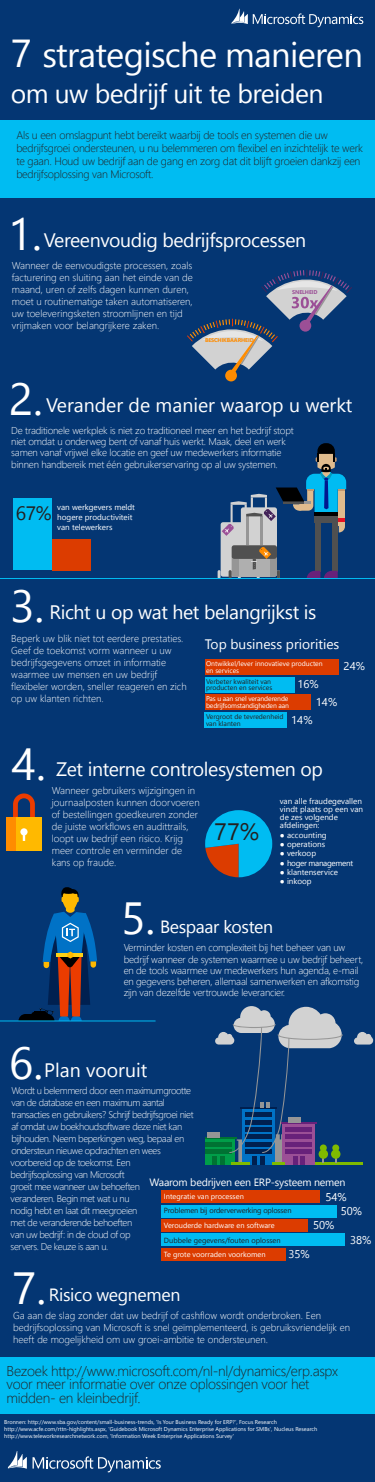
<style>
.page{position:relative;width:375px;height:1482px;background:#fff}
.page>*{position:absolute;margin:0;border:0;box-sizing:border-box;transform-origin:0 0}
.t1{font:45px "Segoe UI";color:#fff}
.t2{font:34.56px "Segoe UI";letter-spacing:-.02em;color:#fff}
.t3{font:26.56px "Segoe UI";letter-spacing:-.02em;color:#fff}
.t4{font:23.75px "Segoe UI";color:#231f20}
.t5{font:19.5px "Segoe UI";letter-spacing:-.02em;color:#fff}
.t6{font:19.5px "Segoe UI";color:#fff}
.t7{font:19.38px "Segoe UI";color:#231f20}
.t8{font:17.69px "Segoe UI";letter-spacing:-.02em;color:#fff}
.t9{font:300 14.19px/13.2px "Segoe UI";letter-spacing:-.02em;color:#231f20}
.t10{font:13.75px "Segoe UI";color:#fff}
.t11{font:11.25px "Segoe UI";color:#fff}
.t12{font:300 11px/13.2px "Segoe UI";letter-spacing:-.02em;color:#231f20}
.t13{font:10.62px "Segoe UI";letter-spacing:-.02em;color:#fff}
.t14{font:300 10px/12px "Segoe UI";color:#fff}
.t15{font:300 10px/11.2px "Segoe UI";letter-spacing:-.02em;color:#fff}
.t16{font:300 9.75px/12px "Segoe UI";letter-spacing:-.04em;color:#fff}
.t17{font:8.12px/8.1px "Segoe UI";color:#fff}
.t18{font:8.12px "Segoe UI";letter-spacing:-.04em;color:#fff}
.t19{font:7.44px "Segoe UI";color:#fff}
.t20{font:7.44px "Segoe UI";letter-spacing:-.02em;color:#231f20}
.t21{font:7.44px "Segoe UI";color:#231f20}
.t22{font:6.88px/6.9px "Segoe UI";color:#231f20}
.t23{font:6.88px/6.9px "Segoe UI";letter-spacing:-.02em;color:#fff}
.t24{font:6.88px/6.9px "Segoe UI";color:#fff}
.t25{font:5.62px/6.8px "Segoe UI";color:#fff}
.t26{font:700 5.5px "Segoe UI";letter-spacing:-.02em;color:#ff8c00}
.t27{font:700 5.5px "Segoe UI";letter-spacing:-.02em;color:#9b4f96}
.s1{font-size:39px}
</style>
<div class="page">
<div style="left:0;top:0;width:375px;height:1481px;background:#043673"></div>
<div style="left:0;top:121px;width:375px;height:77px;background:#00bcf2"></div>
<div style="left:161px;top:1247px;width:125px;height:13px;background:#dc3c00"></div>
<div style="left:161px;top:1233px;width:184px;height:13px;background:#00bcf2"></div>
<div style="left:161px;top:1219px;width:147px;height:12px;background:#dc3c00"></div>
<div style="left:161px;top:1204px;width:176px;height:13px;background:#00bcf2"></div>
<div style="left:161px;top:1190px;width:159px;height:13px;background:#dc3c00"></div>
<svg style="left:205px;top:810px;width:67px;height:67px"></svg>
<div style="left:13px;top:498px;width:39px;height:72px;background:#00bcf2"></div>
<div style="left:52px;top:539px;width:39px;height:31px;background:#dc3c00"></div>
<div style="left:205px;top:712px;width:82px;height:16px;background:#00bcf2"></div>
<div style="left:205px;top:694px;width:105px;height:16px;background:#dc3c00"></div>
<div style="left:205px;top:676px;width:89px;height:16px;background:#00bcf2"></div>
<div style="left:205px;top:659px;width:134px;height:16px;background:#dc3c00"></div>
<svg style="left:218px;top:443px;width:128px;height:135px"></svg>
<svg style="left:13px;top:793px;width:22px;height:24px"></svg>
<div style="left:6px;top:817px;width:36px;height:33px;background:#ffb900"></div>
<div style="left:6px;top:817px;width:9px;height:33px;background:#ff8c00"></div>
<svg style="left:20px;top:828px;width:8px;height:13px"></svg>
<div style="left:0;top:1357px;width:375px;height:57px;background:#00bcf2"></div>
<svg style="left:354px;top:1032px;width:19px;height:12px"></svg>
<hr style="left:315px;top:1162px;width:48px;height:2px;background:#7fba00">
<div style="left:205px;top:1138px;width:30px;height:26px;background:#009e49"></div>
<hr style="left:205px;top:1137px;width:31px;height:1px;background:#007233">
<div style="left:212px;top:1156px;width:5px;height:8px;background:#007233"></div>
<hr style="left:205px;top:1142px;width:27px;height:4px;background:#007233">
<hr style="left:205px;top:1149px;width:27px;height:4px;background:#007233">
<div style="left:207px;top:1132px;width:13px;height:5px;background:#969696"></div>
<svg style="left:215px;top:1006px;width:128px;height:158px"></svg>
<hr style="left:0;top:578px;width:375px;height:1px;background:#00bcf2">
<svg style="left:187px;top:269px;width:165px;height:112px"></svg>
<svg style="left:19px;top:887px;width:78px;height:133px"></svg>
<hr style="left:0;top:1020px;width:156px;height:1px;background:#00bcf2">
<svg style="left:33px;top:1456px;width:128px;height:16px"></svg>
<svg style="left:8px;top:1451px;width:19px;height:17px"></svg>
<svg style="left:232px;top:9px;width:131px;height:18px"></svg>
<h2 class="t2" style="left:11px;top:29px;width:354px"><span class="s1">7</span> strategische manieren</h2>
<h3 class="t3" style="left:11px;top:74px;width:314px">om uw bedrijf uit te breiden</h3>
<p class="t12" style="left:16px;top:128px;width:348px">Als u een omslagpunt hebt bereikt waarbij de tools en systemen die uw bedrijfsgroei ondersteunen, u nu belemmeren om flexibel en inzichtelijk te werk te gaan. Houd uw bedrijf aan de gang en zorg dat dit blijft groeien dankzij een bedrijfsoplossing van Microsoft.</p>
<h1 class="t1" style="left:8px;top:200px;width:36px">1.</h1>
<h3 class="t5" style="left:44px;top:226px;width:264px">Vereenvoudig bedrijfsprocessen</h3>
<p class="t14" style="left:12px;top:259px;width:182px">Wanneer de eenvoudigste processen, zoals facturering en sluiting aan het einde van de maand, uren of zelfs dagen kunnen duren, moet u routinematige taken automatiseren, uw toeleveringsketen stroomlijnen en tijd vrijmaken voor belangrijkere zaken.</p>
<p class="t26" style="left:205px;top:336px;width:50px">BESCHIKBAARHEID</p>
<p class="t27" style="left:292px;top:287px;width:27px">SNELHEID</p>
<h1 class="t1" style="left:9px;top:365px;width:36px">2.</h1>
<h3 class="t6" style="left:46px;top:391px;width:308px">Verander de manier waarop u werkt</h3>
<p class="t15" style="left:11px;top:424px;width:284px">De traditionele werkplek is niet zo traditioneel meer en het bedrijf stopt niet omdat u onderweg bent of vanaf huis werkt. Maak, deel en werk samen vanaf vrijwel elke locatie en geef uw medewerkers informatie binnen handbereik met één gebruikerservaring op al uw systemen.</p>
<h3 class="t7" style="left:16px;top:498px;width:37px">67%</h3>
<p class="t17" style="left:57px;top:502px;width:79px;line-height:9.8px">van werkgevers meldt hogere productiviteit van telewerkers</p>
<h1 class="t1" style="left:10px;top:572px;width:36px">3.</h1>
<h3 class="t5" style="left:49px;top:597px;width:269px">Richt u op wat het belangrijkst is</h3>
<p class="t14" style="left:11px;top:632px;width:177px">Beperk uw blik niet tot eerdere prestaties.<br>Geef de toekomst vorm wanneer u uw bedrijfsgegevens omzet in informatie waarmee uw mensen en uw bedrijf flexibeler worden, sneller reageren en zich op uw klanten richten.</p>
<h3 class="t10" style="left:205px;top:634px;width:136px">Top business priorities</h3>
<p class="t24" style="left:206px;top:659px;width:118px">Ontwikkel/lever innovatieve producten en services</p>
<p class="t22" style="left:206px;top:677px;width:68px">Verbeter kwaliteit van producten en services</p>
<p class="t23" style="left:206px;top:695px;width:85px">Pas u aan snel veranderende bedrijfsomstandigheden aan</p>
<p class="t22" style="left:206px;top:713px;width:79px">Vergroot de tevredenheid van klanten</p>
<p class="t11" style="left:344px;top:657px;width:23px">24%</p>
<p class="t11" style="left:297px;top:675px;width:23px">16%</p>
<p class="t11" style="left:316px;top:693px;width:23px">14%</p>
<p class="t11" style="left:291px;top:711px;width:23px">14%</p>
<h1 class="t1" style="left:12px;top:730px;width:36px">4.</h1>
<h3 class="t5" style="left:56px;top:754px;width:268px">Zet interne controlesystemen op</h3>
<p class="t14" style="left:52px;top:784px;width:149px">Wanneer gebruikers wijzigingen in journaalposten kunnen doorvoeren of bestellingen goedkeuren zonder de juiste workflows en audittrails, loopt uw bedrijf een risico. Krijg meer controle en verminder de kans op fraude.</p>
<p class="t17" style="left:280px;top:796px;width:85px">van alle fraudegevallen vindt plaats op een van de zes volgende afdelingen:</p>
<h3 class="t4" style="left:214px;top:813px;width:47px">77%</h3>
<p class="t17" style="left:280px;top:830px;width:48px">● accounting</p>
<p class="t17" style="left:280px;top:839px;width:47px">● operations</p>
<p class="t17" style="left:280px;top:849px;width:38px">● verkoop</p>
<p class="t18" style="left:280px;top:856px;width:75px">● hoger management</p>
<p class="t17" style="left:280px;top:867px;width:60px">● klantenservice</p>
<p class="t17" style="left:280px;top:877px;width:33px">● inkoop</p>
<h1 class="t1" style="left:121px;top:884px;width:36px">5.</h1>
<h3 class="t8" style="left:160px;top:913px;width:115px">Bespaar kosten</h3>
<p class="t15" style="left:124px;top:941px;width:241px">Verminder kosten en complexiteit bij het beheer van uw bedrijf wanneer de systemen waarmee u uw bedrijf beheert, en de tools waarmee uw medewerkers hun agenda, e-mail en gegevens beheren, allemaal samenwerken en afkomstig zijn van dezelfde vertrouwde leverancier.</p>
<h1 class="t1" style="left:9px;top:1028px;width:36px">6.</h1>
<h3 class="t6" style="left:44px;top:1055px;width:105px">Plan vooruit</h3>
<p class="t16" style="left:11px;top:1084px;width:184px">Wordt u belemmerd door een maximumgrootte van de database en een maximum aantal transacties en gebruikers? Schrijf bedrijfsgroei niet af omdat uw boekhoudsoftware deze niet kan bijhouden. Neem beperkingen weg, bepaal en ondersteun nieuwe opdrachten en wees</p>
<p class="t16" style="left:11px;top:1156px;width:131px">voorbereid op de toekomst. Een bedrijfsoplossing van Microsoft groeit mee wanneer uw behoeften veranderen. Begin met wat u nu nodig hebt en laat dit meegroeien met de veranderende behoeften van uw bedrijf: in de cloud of op servers. De keuze is aan u.</p>
<p class="t13" style="left:150px;top:1174px;width:197px">Waarom bedrijven een ERP-systeem nemen</p>
<p class="t11" style="left:325px;top:1188px;width:23px">54%</p>
<p class="t11" style="left:341px;top:1202px;width:23px">50%</p>
<p class="t11" style="left:313px;top:1216px;width:23px">50%</p>
<p class="t11" style="left:350px;top:1231px;width:23px">38%</p>
<p class="t11" style="left:288px;top:1245px;width:23px">35%</p>
<p class="t19" style="left:164px;top:1190px;width:81px">Integratie van processen</p>
<p class="t20" style="left:164px;top:1205px;width:129px">Problemen bij orderverwerking oplossen</p>
<p class="t19" style="left:164px;top:1219px;width:112px">Verouderde hardware en software</p>
<p class="t21" style="left:164px;top:1234px;width:118px">Dubbele gegevens/fouten oplossen</p>
<p class="t19" style="left:164px;top:1248px;width:103px">Te grote voorraden voorkomen</p>
<h1 class="t1" style="left:12px;top:1254px;width:36px">7.</h1>
<h3 class="t8" style="left:49px;top:1281px;width:133px">Risico wegnemen</h3>
<p class="t14" style="left:13px;top:1308px;width:339px">Ga aan de slag zonder dat uw bedrijf of cashflow wordt onderbroken. Een bedrijfsoplossing van Microsoft is snel geïmplementeerd, is gebruiksvriendelijk en heeft de mogelijkheid om uw groei-ambitie te ondersteunen.</p>
<h3 class="t9" style="left:7px;top:1363px;width:333px">Bezoek http://www.microsoft.com/nl-nl/dynamics/erp.aspx voor meer informatie over onze oplossingen voor het midden- en kleinbedrijf.</h3>
<p class="t25" style="left:4px;top:1418px;width:315px">Bronnen: http://www.sba.gov/content/small-business-trends, 'Is Your Business Ready for ERP?', Focus Research http://www.acfe.com/rttn-highlights.aspx, 'Guidebook Microsoft Dynamics Enterprise Applications for SMBs', Nucleus Research http://www.teleworkresearchnetwork.com, 'Information Week Enterprise Applications Survey'</p>
</div>
